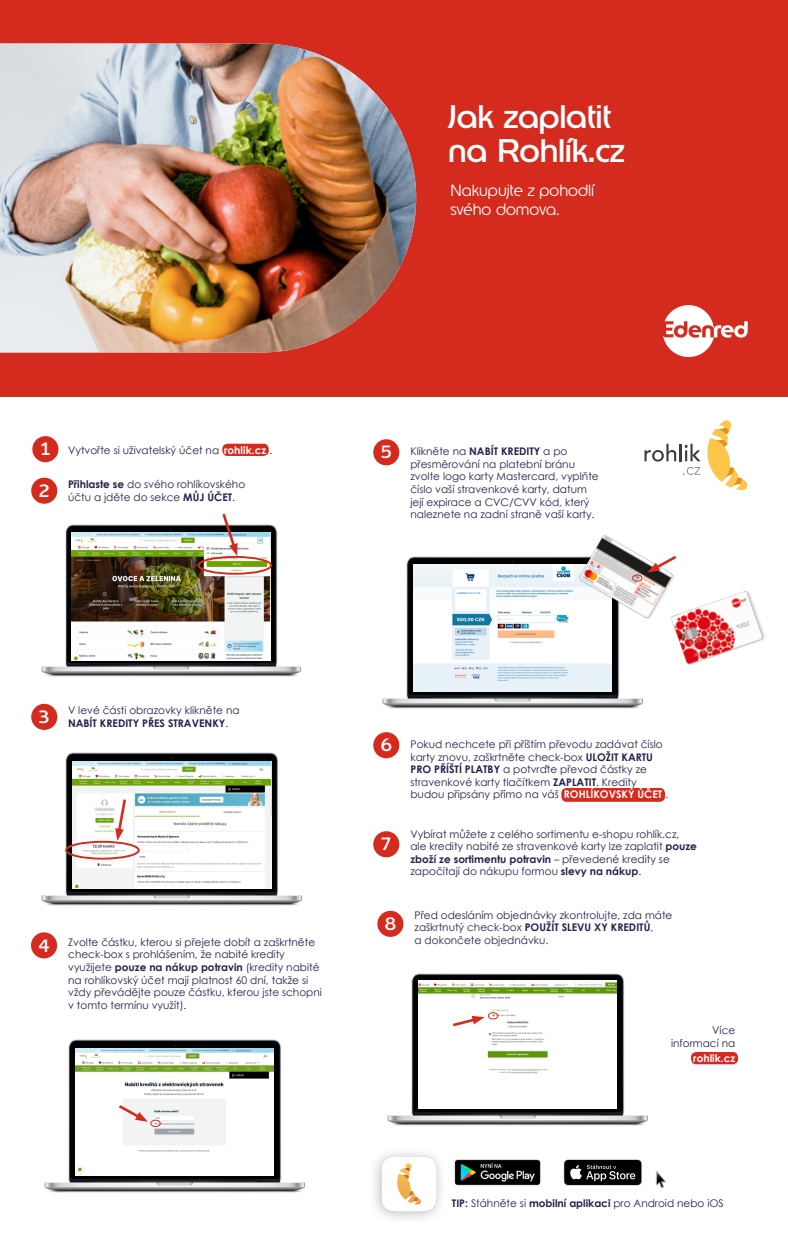
<style>
.page{position:relative;width:788px;height:1243px;background:#fff}
.page>*{position:absolute;margin:0;border:0;box-sizing:border-box;transform-origin:0 0}
.t1{font:32.38px/34.1px "Edenred";letter-spacing:-.01em;color:#fff}
.t2{font:17.59px "Edenred";color:#fff}
.t3{font:300 16.1px/19.3px "Edenred";color:#fff}
.t4{font:10.5px/12.6px "Century Gothic";color:#25204d}
.t5{font:700 10.5px "Century Gothic";color:#fff}
.s1{font-weight:700;color:#fff}
.s2{color:#162056}
.s3{font-weight:700}
</style>
<div class="page">
<div style="left:561px;top:788px;width:104px;height:14px;background:#d52b1e;border-radius:5px"></div>
<div style="left:222px;top:444px;width:47px;height:12px;background:#d52b1e;border-radius:5px"></div>
<div style="left:0;top:0;width:788px;height:396px;background:#d52b1e"></div>
<img style="left:0;top:44px;width:416px;height:308px">
<svg style="left:663px;top:305px;width:84px;height:52px"></svg>
<svg style="left:644px;top:444px;width:56px;height:17px"></svg>
<svg style="left:683px;top:467px;width:17px;height:8px"></svg>
<svg style="left:707px;top:420px;width:40px;height:70px"></svg>
<div style="left:32px;top:436px;width:26px;height:26px;background:#d52b1e;border-radius:50%"></div>
<div style="left:31px;top:477px;width:26px;height:27px;background:#d52b1e;border-radius:50%"></div>
<div style="left:31px;top:704px;width:26px;height:26px;background:#d52b1e;border-radius:50%"></div>
<div style="left:31px;top:932px;width:26px;height:26px;background:#d52b1e;border-radius:50%"></div>
<div style="left:373px;top:831px;width:26px;height:26px;background:#d52b1e;border-radius:50%"></div>
<div style="left:377px;top:910px;width:26px;height:27px;background:#d52b1e;border-radius:50%"></div>
<div style="left:373px;top:732px;width:26px;height:26px;background:#d52b1e;border-radius:50%"></div>
<div style="left:368px;top:1145px;width:79px;height:79px;background:#000;opacity:.28"></div>
<img style="left:380px;top:1154px;width:63px;height:70px">
<img style="left:41px;top:524px;width:260px;height:153px">
<img style="left:72px;top:533px;width:198px;height:127px">
<img style="left:42px;top:753px;width:260px;height:153px">
<img style="left:73px;top:761px;width:198px;height:127px">
<div style="left:197px;top:556px;width:75px;height:19px;border:2px solid #d52b1e;border-radius:50%"></div>
<div style="left:65px;top:840px;width:75px;height:19px;border:2px solid #d52b1e;border-radius:50%"></div>
<img style="left:44px;top:1039px;width:261px;height:154px">
<img style="left:75px;top:1048px;width:199px;height:127px">
<img style="left:387px;top:973px;width:261px;height:153px">
<div style="left:418px;top:980px;width:198px;height:129px;background:#fff"></div>
<img style="left:418px;top:982px;width:198px;height:92px">
<svg style="left:116px;top:1102px;width:32px;height:19px"></svg>
<div style="left:150px;top:1119px;width:11px;height:8px;border:1px solid #d52b1e;border-radius:50%"></div>
<svg style="left:220px;top:513px;width:18px;height:43px"></svg>
<svg style="left:115px;top:796px;width:13px;height:44px"></svg>
<div style="left:691px;top:1052px;width:47px;height:12px;background:#d52b1e;border-radius:5px"></div>
<svg style="left:563px;top:1159px;width:78px;height:26px;background:#313131"></svg>
<img style="left:454px;top:1159px;width:87px;height:27px">
<img style="left:656px;top:1171px;width:10px;height:18px">
<div style="left:373px;top:439px;width:26px;height:26px;background:#d52b1e;border-radius:50%"></div>
<img style="left:382px;top:556px;width:261px;height:153px">
<img style="left:413px;top:564px;width:199px;height:127px">
<img style="left:574px;top:535px;width:100px;height:88px">
<svg style="left:647px;top:553px;width:30px;height:19px"></svg>
<div style="left:632px;top:574px;width:10px;height:7px;border:1px solid #d52b1e;border-radius:50%"></div>
<svg style="left:450px;top:1015px;width:34px;height:13px"></svg>
<div style="left:488px;top:1012px;width:10px;height:7px;border:1px solid #d52b1e;border-radius:50%"></div>
<img style="left:667px;top:587px;width:98px;height:78px">
<p class="t1" style="left:448px;top:99px;width:178px">Jak zaplatit na Rohlík.cz</p>
<p class="t3" style="left:450px;top:180px;width:145px">Nakupujte z pohodlí svého domova.</p>
<p class="t2" style="left:41px;top:437px;width:11px">1</p>
<p class="t2" style="left:39px;top:479px;width:12px">2</p>
<p class="t4" style="left:68px;top:443px;width:206px">Vytvořte si uživatelský účet na <span class="s1">rohlik.cz</span> <span class="s2">.</span></p>
<p class="t4" style="left:68px;top:478px;width:179px"><span class="s3">Přihlaste se</span> do svého rohlíkovského účtu a jděte do sekce <span class="s3">MŮJ ÚČET</span>.</p>
<p class="t2" style="left:381px;top:440px;width:13px">5</p>
<p class="t4" style="left:410px;top:445px;width:190px">Klikněte na <span class="s3">NABÍT KREDITY</span> a po přesměrování na platební bránu zvolte logo karty Mastercard, vyplňte číslo vaší stravenkové karty, datum její expirace a CVC/CVV kód, který naleznete na zadní straně vaší karty.</p>
<p class="t2" style="left:39px;top:705px;width:12px">3</p>
<p class="t4" style="left:68px;top:703px;width:173px">V levé části obrazovky klikněte na<br><span class="s3">NABÍT KREDITY PŘES STRAVENKY</span>.</p>
<p class="t2" style="left:39px;top:933px;width:13px">4</p>
<p class="t4" style="left:68px;top:935px;width:255px">Zvolte částku, kterou si přejete dobít a zaškrtněte check‑box s prohlášením, že nabité kredity využijete <span class="s3">pouze na nákup potravin</span> (kredity nabité na rohlíkovský účet mají platnost 60 dní, takže si vždy převádějte pouze částku, kterou jste schopni v tomto termínu využít).</p>
<p class="t2" style="left:380px;top:733px;width:13px">6</p>
<p class="t2" style="left:381px;top:832px;width:11px">7</p>
<p class="t2" style="left:384px;top:912px;width:13px">8</p>
<p class="t4" style="left:410px;top:737px;width:259px">Pokud nechcete při příštím převodu zadávat číslo karty znovu, zaškrtněte check‑box <span class="s3">ULOŽIT KARTU PRO PŘÍŠTÍ PLATBY</span> a potvrďte převod částky ze stravenkové karty tlačítkem <span class="s3">ZAPLATIT</span>. Kredity budou připsány přímo na váš <span class="s1">ROHLÍKOVSKÝ ÚČET</span> <span class="s2">.</span></p>
<p class="t4" style="left:410px;top:827px;width:288px">Vybírat můžete z celého sortimentu e‑shopu rohlík.cz, ale kredity nabité ze stravenkové karty lze zaplatit <span class="s3">pouze zboží ze sortimentu potravin</span> – převedené kredity se započítají do nákupu formou <span class="s3">slevy na nákup</span>.</p>
<p class="t4" style="left:414px;top:908px;width:259px">Před odesláním objednávky zkontrolujte, zda máte zaškrtnutý check‑box <span class="s3">POUŽÍT SLEVU XY KREDITŮ</span>,<br>a dokončete objednávku.</p>
<p class="t4" style="left:671px;top:1024px;width:66px;text-align:right">Více informací na</p>
<p class="t5" style="left:693px;top:1050px;width:43px">rohlik.cz</p>
<p class="t4" style="left:452px;top:1197px;width:273px"><span class="s3">TIP:</span> Stáhněte si <span class="s3">mobilní aplikaci</span> pro Android nebo iOS</p>
</div>
